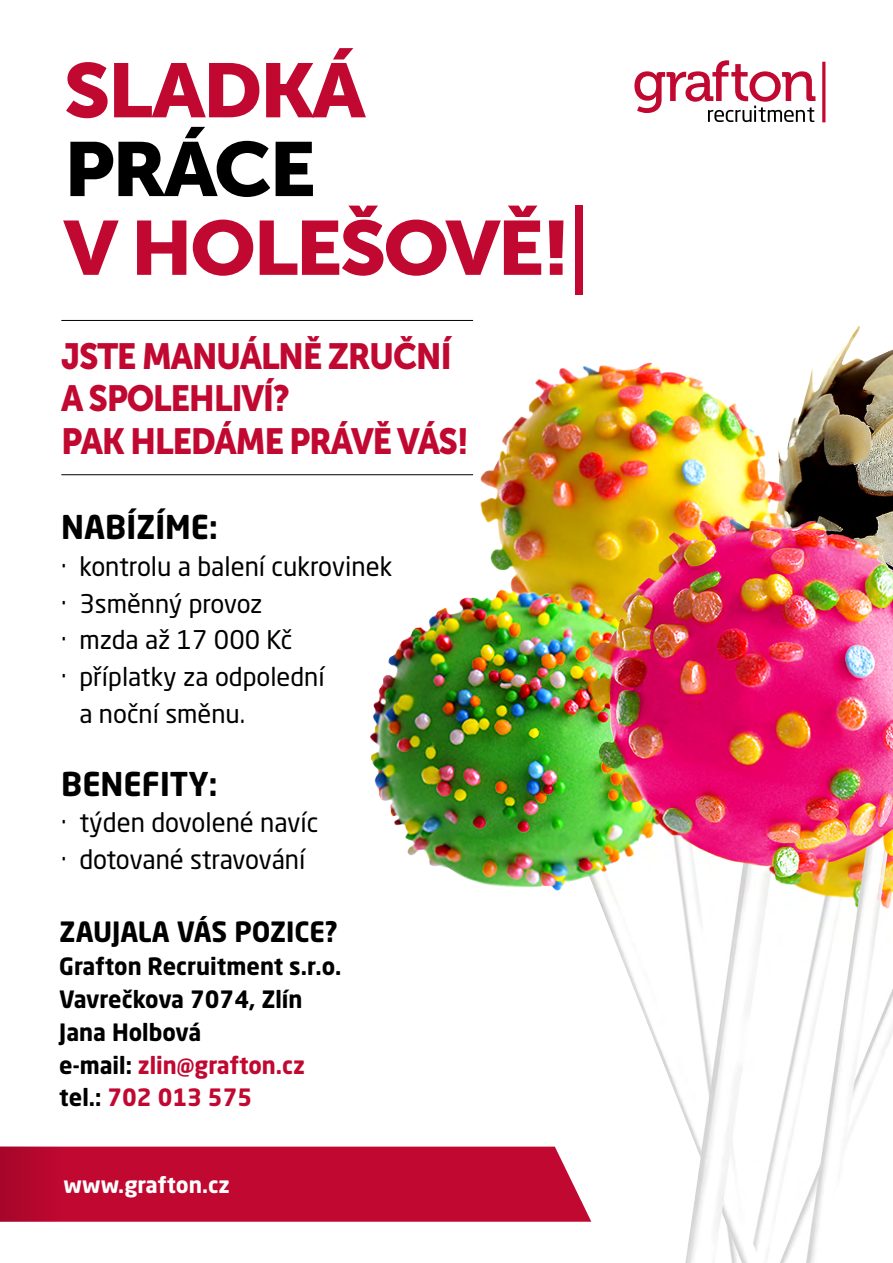
<style>
.page{position:relative;width:893px;height:1263px;background:#fff}
.page>*{position:absolute;margin:0;border:0;box-sizing:border-box;transform-origin:0 0}
.t1{font:76.05px "Museo Sans 900";letter-spacing:-.04em;color:#c10831;scale:1.06 1}
.t2{font:76.05px "Museo Sans 900";letter-spacing:-.04em;color:#000;scale:1.06 1}
.t3{font:36.15px/42.6px "Museo Sans 900";letter-spacing:-.04em;color:#c10831;scale:.93 1}
.t4{font:700 32.4px "Neo Sans Pro";color:#000}
.t5{font:700 27.6px "Neo Sans Pro";color:#000}
.t6{font:26.4px/36.6px "Neo Sans Pro";color:#000}
.t7{font:25.5px "Neo Sans Pro";color:#000}
.t8{font:700 23.55px/32.8px "Neo Sans Pro";color:#000}
.t9{font:700 21.9px "Neo Sans Pro";color:#fff}
.s1{font-size:26.4px}
.s2{color:#c10831}
</style>
<div class="page">
<img style="left:369px;top:205px;width:524px;height:1058px">
<svg style="left:634px;top:60px;width:181px;height:62px"></svg>
<svg style="left:822px;top:62px;width:3px;height:60px"></svg>
<div style="left:61px;top:1146px;width:530px;height:76px;background:#c10831"></div>
<div style="left:0;top:1146px;width:61px;height:76px;background:#b3072d"></div>
<div style="left:575px;top:205px;width:7px;height:89px;background:#c10831"></div>
<hr style="left:61px;top:474px;width:412px;height:1px;background:#000">
<hr style="left:61px;top:320px;width:412px;height:1px;background:#000">
<h1 class="t1" style="left:64px;top:48px;width:286px">SLADKÁ</h1>
<h1 class="t2" style="left:64px;top:126px;width:240px">PRÁCE</h1>
<h1 class="t1" style="left:64px;top:205px;width:480px">V HOLEŠOVĚ!</h1>
<h2 class="t3" style="left:61px;top:335px;width:440px">JSTE MANUÁLNĚ ZRUČNÍ<br>A SPOLEHLIVÍ?<br>PAK HLEDÁME PRÁVĚ VÁS!</h2>
<h3 class="t4" style="left:61px;top:506px;width:158px">NABÍZÍME:</h3>
<p class="t6" style="left:61px;top:547px;width:333px">· kontrolu a balení cukrovinek</p>
<p class="t7" style="left:61px;top:587px;width:203px"><span class="s1">·</span> 3směnný provoz</p>
<p class="t7" style="left:61px;top:624px;width:233px"><span class="s1">·</span> mzda až 17 000 Kč</p>
<p class="t7" style="left:61px;top:661px;width:265px"><span class="s1">·</span> příplatky za odpolední</p>
<p class="t7" style="left:79px;top:697px;width:167px">a noční směnu.</p>
<h3 class="t4" style="left:61px;top:763px;width:158px">BENEFITY:</h3>
<p class="t6" style="left:61px;top:804px;width:259px">· týden dovolené navíc · dotované stravování</p>
<p class="t5" style="left:59px;top:914px;width:280px">ZAUJALA VÁS POZICE?</p>
<p class="t8" style="left:59px;top:949px;width:284px">Grafton Recruitment s.r.o.<br>Vavrečkova 7074, Zlín<br>Jana Holbová<br>e-mail: <span class="s2">zlin@grafton.cz </span>tel.: <span class="s2">702 013 575</span></p>
<p class="t9" style="left:64px;top:1171px;width:168px">www.grafton.cz</p>
</div>
